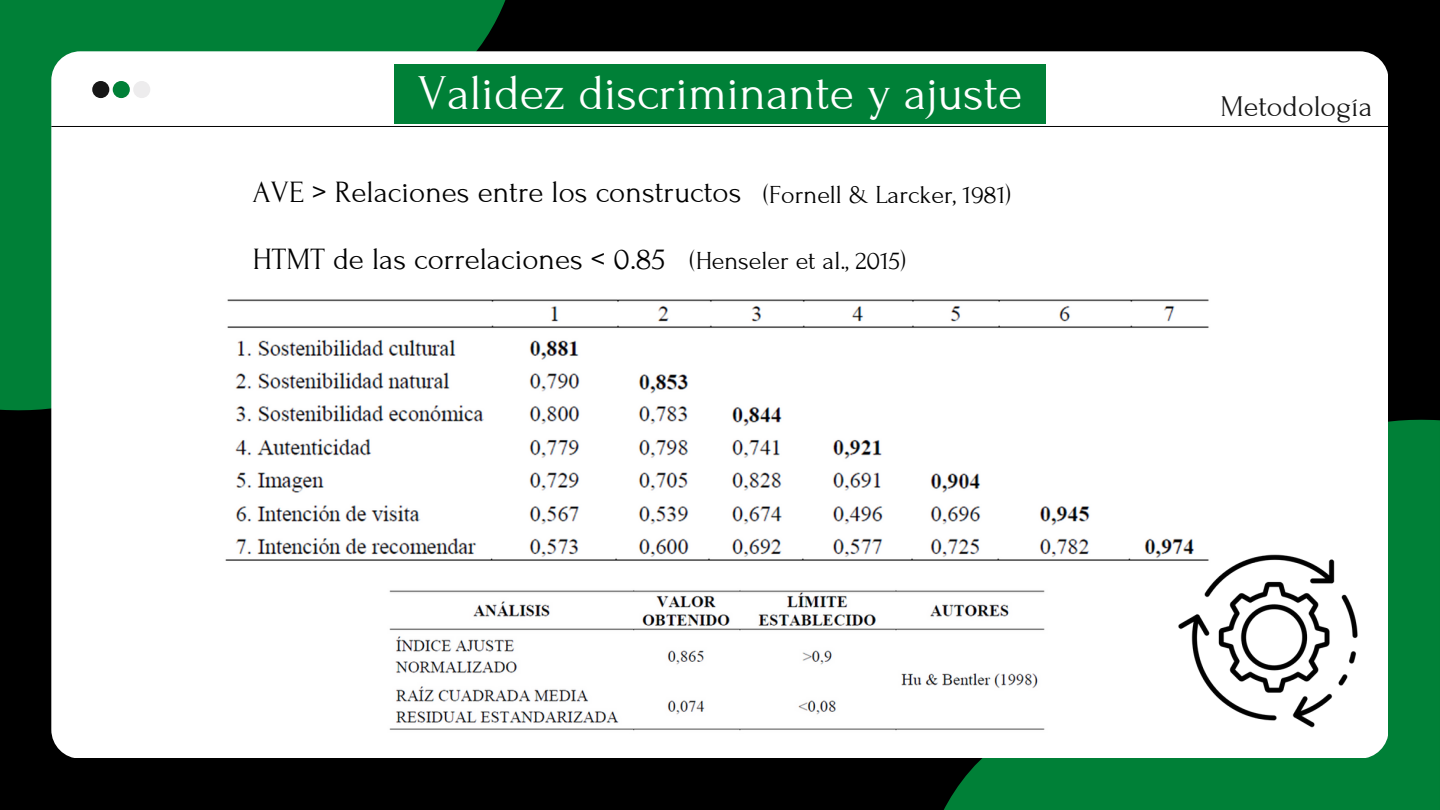
<style>
.page{position:relative;width:1440px;height:810px;background:#000}
.page>*{position:absolute;margin:0;border:0;box-sizing:border-box;transform-origin:0 0}
.t1{font:50px "Forum";color:#fff}
.t2{font:31px/67.5px "Forum";color:#000}
.t3{font:30px "Forum";color:#171717}
.t4{font:26px "Forum";color:#000}
</style>
<div class="page">
<div style="left:0;top:0;width:505px;height:411px;background:#008037"></div>
<div style="left:944px;top:419px;width:496px;height:391px;background:#008037"></div>
<div style="left:51px;top:51px;width:1337px;height:707px;background:#fff"></div>
<hr style="left:52px;top:126px;width:1336px;height:1px;background:#000">
<div style="left:133px;top:81px;width:17px;height:17px;background:#edeced;border-radius:50%"></div>
<div style="left:113px;top:81px;width:17px;height:17px;background:#008037;border-radius:50%"></div>
<div style="left:92px;top:81px;width:17px;height:17px;background:#171717;border-radius:50%"></div>
<div style="left:394px;top:64px;width:652px;height:60px;background:#008037"></div>
<img style="left:222px;top:294px;width:996px;height:280px">
<img style="left:1177px;top:550px;width:182px;height:182px">
<img style="left:388px;top:588px;width:664px;height:147px">
<h1 class="t1" style="left:418px;top:66px;width:606px">Validez discriminante y ajuste</h1>
<p class="t2" style="left:253px;top:159px;width:490px">AVE &gt; Relaciones entre los constructos<br>HTMT de las correlaciones &lt; 0.85</p>
<p class="t4" style="left:763px;top:181px;width:249px">(Fornell &amp; Larcker, 1981)</p>
<p class="t4" style="left:690px;top:246px;width:218px">(Henseler et al., 2015)</p>
<p class="t3" style="left:1221px;top:91px;width:153px">Metodología</p>
</div>
